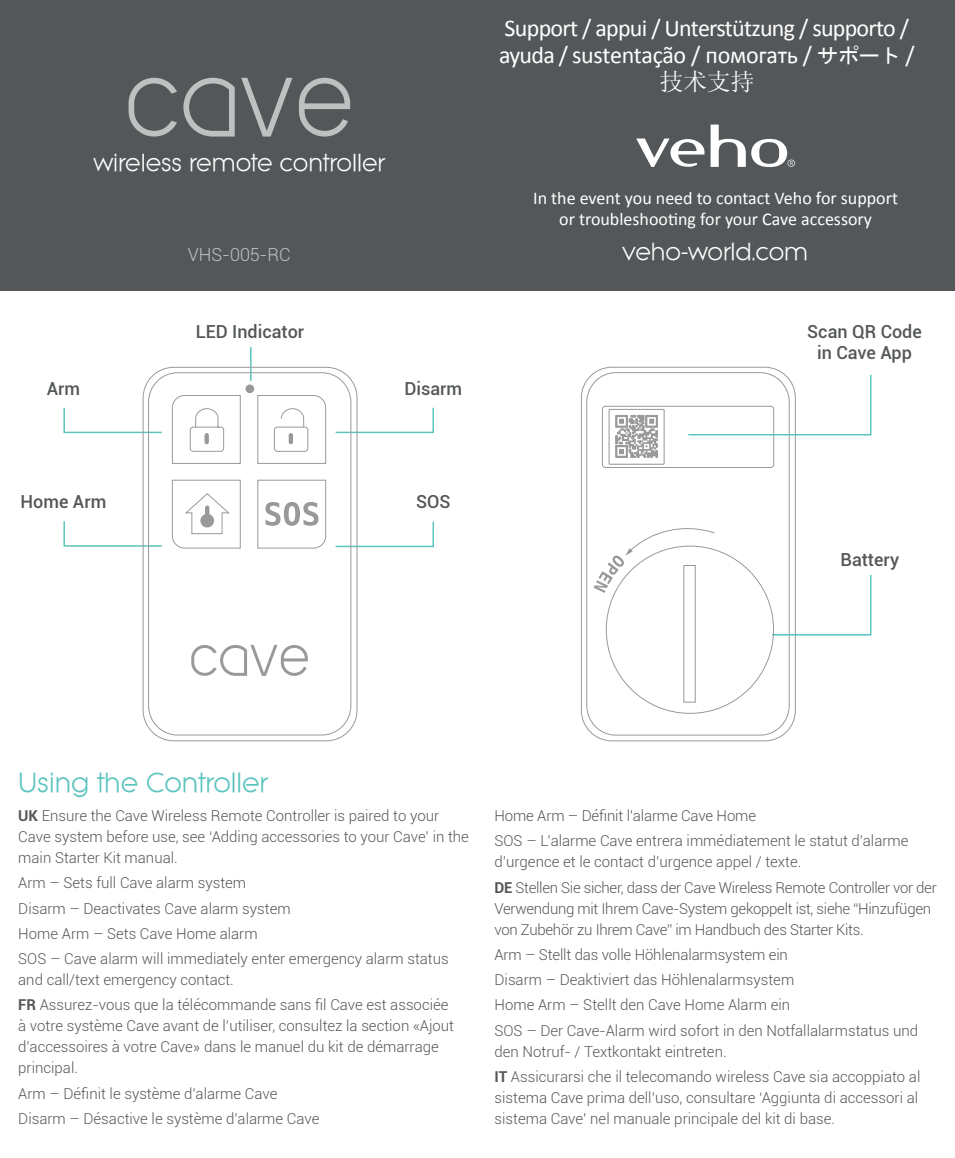
<style>
.page{position:relative;width:955px;height:1158px;background:#fff}
.page>*{position:absolute;margin:0;border:0;box-sizing:border-box;transform-origin:0 0}
.t1{font:27px "Beatnik SF";color:#5ac4bd}
.t2{font:24px/27px "Calibri";letter-spacing:-.03em;color:#fff}
.t3{font:24px "Beatnik SF";color:#fff}
.t4{font:24px "Sim Sun";color:#fff}
.t5{font:18px/21px "Calibri";color:#fff;text-align:center}
.t6{font:500 18px/21px "Roboto";color:#545759;text-align:center}
.t7{font:300 18px "Roboto";color:#bfc1c1}
.t8{font:300 15px/25.2px "Roboto";color:#545759}
.t9{font:300 15px/25.2px "Roboto";letter-spacing:-.02em;color:#545759}
.s1{font-family:"MS Gothic";font-size:21px}
.s2{font-weight:700}
.s3{font-family:"Calibri"}
</style>
<div class="page">
<div style="left:0;top:0;width:955px;height:290px;background:#545759"></div>
<svg style="left:358px;top:407px;width:76px;height:27px"></svg>
<svg style="left:358px;top:521px;width:76px;height:27px"></svg>
<svg style="left:63px;top:407px;width:79px;height:27px"></svg>
<svg style="left:63px;top:521px;width:79px;height:26px"></svg>
<hr style="left:250px;top:347px;width:2px;height:34px;background:#5ac4bd">
<svg style="left:142px;top:367px;width:216px;height:374px"></svg>
<div style="left:245px;top:384px;width:9px;height:9px;background:#9a999a;border-radius:50%"></div>
<svg style="left:189px;top:408px;width:115px;height:44px"></svg>
<svg style="left:205px;top:433px;width:4px;height:11px"></svg>
<div style="left:274px;top:427px;width:34px;height:25px;border:1px solid #9a999a;border-radius:3px"></div>
<hr style="left:289px;top:433px;width:4px;height:11px;background:#9a999a;border-radius:2px">
<svg style="left:184px;top:493px;width:47px;height:41px"></svg>
<svg style="left:265px;top:502px;width:53px;height:24px"></svg>
<svg style="left:581px;top:366px;width:215px;height:376px"></svg>
<svg style="left:594px;top:523px;width:121px;height:70px"></svg>
<div style="left:602px;top:406px;width:172px;height:62px;border:1px solid #9a999a;border-radius:3px"></div>
<svg style="left:608px;top:409px;width:57px;height:56px"></svg>
<svg style="left:687px;top:373px;width:185px;height:63px"></svg>
<svg style="left:770px;top:573px;width:102px;height:63px"></svg>
<svg style="left:129px;top:78px;width:48px;height:59px"></svg>
<svg style="left:183px;top:78px;width:52px;height:59px"></svg>
<svg style="left:241px;top:78px;width:51px;height:59px"></svg>
<svg style="left:299px;top:78px;width:51px;height:59px"></svg>
<svg style="left:636px;top:138px;width:69px;height:29px"></svg>
<svg style="left:711px;top:125px;width:84px;height:42px"></svg>
<h2 class="t3" style="left:94px;top:149px;width:293px">wireless remote controller</h2>
<p class="t7" style="left:188px;top:242px;width:104px">VHS-005-RC</p>
<h2 class="t2" style="left:499px;top:14px;width:417px">Support / appui / Unterstützung / supporto / ayuda / sustentação / помогать / <span class="s1">サポート</span> /</h2>
<h2 class="t4" style="left:659px;top:70px;width:97px">技术支持</h2>
<p class="t5" style="left:533px;top:186px;width:366px">In the event you need to contact Veho for support or troubleshooting for your Cave accessory</p>
<h2 class="t3" style="left:623px;top:238px;width:187px">veho-world.com</h2>
<p class="t6" style="left:47px;top:377px;width:35px">Arm</p>
<p class="t6" style="left:21px;top:491px;width:87px">Home Arm</p>
<p class="t6" style="left:196px;top:320px;width:110px">LED Indicator</p>
<p class="t6" style="left:807px;top:320px;width:116px">Scan QR Code in Cave App</p>
<p class="t6" style="left:404px;top:377px;width:59px">Disarm</p>
<p class="t6" style="left:416px;top:491px;width:36px">SOS</p>
<p class="t6" style="left:840px;top:549px;width:60px">Battery</p>
<h1 class="t1" style="left:18px;top:767px;width:251px">Using the Controller</h1>
<p class="t8" style="left:18px;top:805px;width:452px;line-height:21px"><span class="s2">UK</span> Ensure the Cave Wireless Remote Controller is paired to your<br>Cave system before use, see ‘Adding accessories to your Cave’ in the main Starter Kit manual.</p>
<p class="t8" style="left:18px;top:870px;width:432px">Arm – Sets full Cave alarm system<br>Disarm – Deactivates Cave alarm system<br>Home Arm – Sets Cave Home alarm<br>SOS – Cave alarm will immediately enter emergency alarm status</p>
<p class="t8" style="left:18px;top:967px;width:432px">and call/text emergency contact.<br><span class="s2">FR</span> Assurez-vous que la télécommande sans fil Cave est associée</p>
<p class="t8" style="left:18px;top:1015px;width:437px;line-height:21px">à votre système Cave avant de l’utiliser, consultez la section «Ajout d’accessoires à votre Cave<span class="s3">»</span> dans le manuel du kit de démarrage principal.</p>
<p class="t8" style="left:18px;top:1080px;width:303px">Arm – Définit le système d’alarme Cave<br>Disarm – Désactive le système d’alarme Cave</p>
<p class="t8" style="left:494px;top:803px;width:416px">Home Arm – Définit l’alarme Cave Home<br>SOS – L’alarme Cave entrera immédiatement le statut d’alarme</p>
<p class="t9" style="left:494px;top:849px;width:444px">d’urgence et le contact d’urgence appel / texte.<br><span class="s2">DE</span> Stellen Sie sicher, dass der Cave Wireless Remote Controller vor der</p>
<p class="t9" style="left:494px;top:897px;width:438px;line-height:21px">Verwendung mit Ihrem Cave-System gekoppelt ist, siehe “Hinzufügen von Zubehör zu Ihrem Cave” im Handbuch des Starter Kits.</p>
<p class="t8" style="left:494px;top:941px;width:425px">Arm – Stellt das volle Höhlenalarmsystem ein<br>Disarm – Deaktiviert das Höhlenalarmsystem<br>Home Arm – Stellt den Cave Home Alarm ein<br>SOS – Der Cave-Alarm wird sofort in den Notfallalarmstatus und</p>
<p class="t8" style="left:494px;top:1038px;width:427px">den Notruf- / Textkontakt eintreten.<br><span class="s2">IT</span> Assicurarsi che il telecomando wireless Cave sia accoppiato al</p>
<p class="t8" style="left:494px;top:1086px;width:425px;line-height:21px">sistema Cave prima dell’uso, consultare ‘Aggiunta di accessori al sistema Cave’ nel manuale principale del kit di base.</p>
</div>
